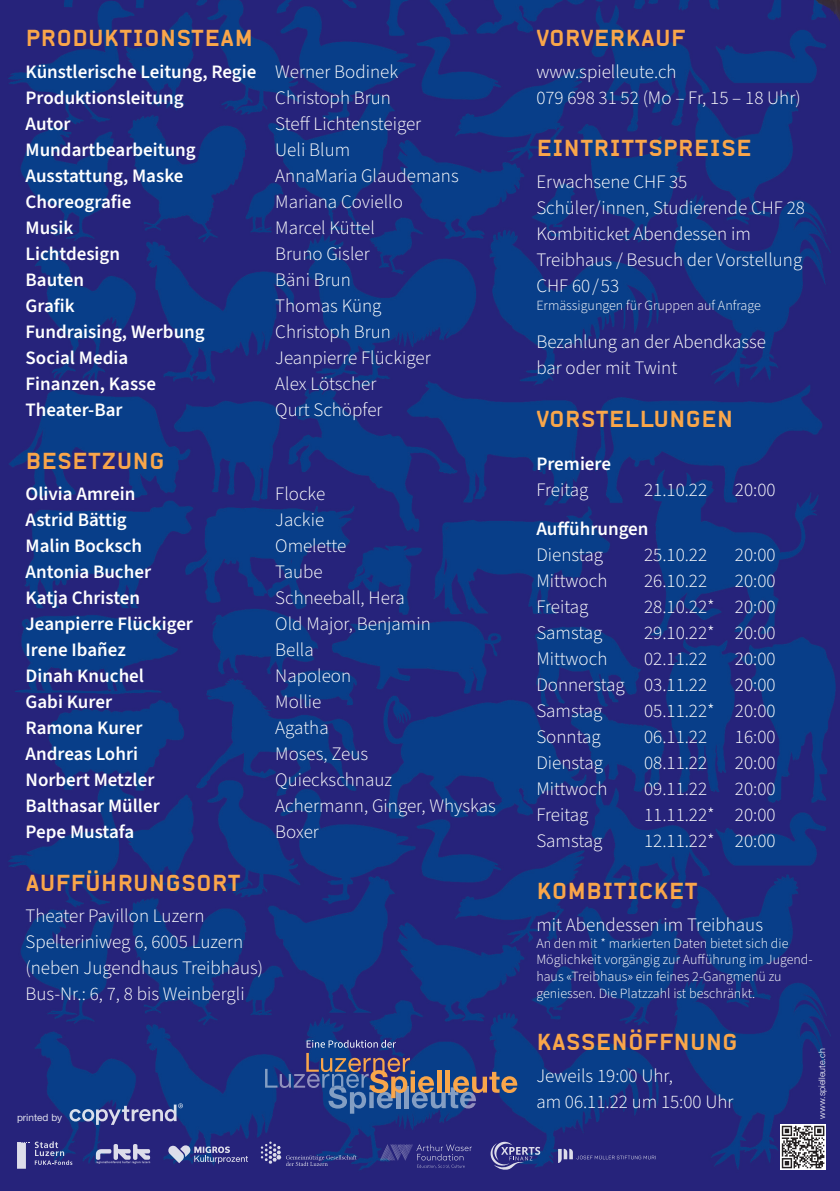
<style>
.page{position:relative;width:840px;height:1191px;background:#fff}
.page>*{position:absolute;margin:0;border:0;box-sizing:border-box;transform-origin:0 0}
.t1{font:22px "Alpha Headline";color:#f9a64a}
.t2{font:300 19px/26px "Source Sans 3";color:#fff}
.t3{font:600 19px/26px "Source Sans 3";color:#fff}
.t4{font:300 14px/16.8px "Source Sans 3";color:#fff}
.t5{font:10px "Helvetica Neue 55";color:#fff}
.t6{font:300 9px "Helvetica Neue 45";letter-spacing:-.005em;color:#fff}
.s1{font-weight:300}
</style>
<div class="page">
<img style="left:0;top:0;width:839px;height:1191px">
<svg style="left:17px;top:1141px;width:55px;height:27px"></svg>
<svg style="left:96px;top:1144px;width:54px;height:19px"></svg>
<svg style="left:260px;top:1141px;width:96px;height:25px;background:#363a88"></svg>
<svg style="left:380px;top:1144px;width:91px;height:24px;background:#393787"></svg>
<svg style="left:168px;top:1144px;width:80px;height:19px;background:#5a619f"></svg>
<svg style="left:490px;top:1141px;width:50px;height:30px"></svg>
<svg style="left:557px;top:1148px;width:99px;height:15px"></svg>
<svg style="left:69px;top:1103px;width:114px;height:21px;background:#525f9e"></svg>
<svg style="left:265px;top:1053px;width:252px;height:60px;background:#415083"></svg>
<svg style="left:306px;top:1039px;width:90px;height:8px"></svg>
<svg style="left:780px;top:1124px;width:45px;height:45px"></svg>
<svg style="left:781px;top:1125px;width:42px;height:43px"></svg>
<svg style="left:838px;top:1182px;width:2px;height:9px"></svg>
<p class="t1" style="left:26px;top:24px;width:229px">PRODUKTIONSTEAM</p>
<p class="t3" style="left:26px;top:59px;width:374px">Künstlerische Leitung, Regie <span class="s1">Werner Bodinek<br></span>Produktionsleitung</p>
<p class="t2" style="left:275px;top:85px;width:117px">Christoph Brun</p>
<p class="t3" style="left:26px;top:111px;width:47px">Autor</p>
<p class="t2" style="left:275px;top:111px;width:147px">Steff Lichtensteiger</p>
<p class="t3" style="left:26px;top:137px;width:172px">Mundartbearbeitung</p>
<p class="t2" style="left:275px;top:137px;width:76px">Ueli Blum</p>
<p class="t3" style="left:26px;top:163px;width:159px">Ausstattung, Maske</p>
<p class="t2" style="left:275px;top:163px;width:185px">AnnaMaria Glaudemans</p>
<p class="t3" style="left:26px;top:189px;width:107px">Choreografie</p>
<p class="t2" style="left:275px;top:189px;width:129px">Mariana Coviello</p>
<p class="t3" style="left:26px;top:215px;width:49px">Musik</p>
<p class="t2" style="left:275px;top:215px;width:101px">Marcel Küttel</p>
<p class="t3" style="left:26px;top:241px;width:96px">Lichtdesign</p>
<p class="t2" style="left:275px;top:241px;width:96px">Bruno Gisler</p>
<p class="t3" style="left:26px;top:267px;width:60px">Bauten</p>
<p class="t2" style="left:275px;top:267px;width:77px">Bäni Brun</p>
<p class="t3" style="left:26px;top:293px;width:51px">Grafik</p>
<p class="t2" style="left:275px;top:293px;width:108px">Thomas Küng</p>
<p class="t3" style="left:26px;top:319px;width:181px">Fundraising, Werbung</p>
<p class="t2" style="left:275px;top:319px;width:117px">Christoph Brun</p>
<p class="t3" style="left:26px;top:345px;width:104px">Social Media</p>
<p class="t2" style="left:275px;top:345px;width:157px">Jeanpierre Flückiger</p>
<p class="t3" style="left:26px;top:371px;width:132px">Finanzen, Kasse</p>
<p class="t2" style="left:275px;top:371px;width:103px">Alex Lötscher</p>
<p class="t3" style="left:26px;top:397px;width:99px">Theater-Bar</p>
<p class="t2" style="left:275px;top:397px;width:109px">Qurt Schöpfer</p>
<p class="t1" style="left:26px;top:446px;width:141px">BESETZUNG</p>
<p class="t3" style="left:26px;top:481px;width:111px">Olivia Amrein</p>
<p class="t2" style="left:275px;top:481px;width:52px">Flocke</p>
<p class="t3" style="left:26px;top:507px;width:103px">Astrid Bättig</p>
<p class="t2" style="left:275px;top:507px;width:50px">Jackie</p>
<p class="t3" style="left:26px;top:533px;width:118px">Malin Bocksch</p>
<p class="t2" style="left:275px;top:533px;width:72px">Omelette</p>
<p class="t3" style="left:26px;top:559px;width:127px">Antonia Bucher</p>
<p class="t2" style="left:275px;top:559px;width:49px">Taube</p>
<p class="t3" style="left:26px;top:585px;width:116px">Katja Christen</p>
<p class="t2" style="left:275px;top:585px;width:131px">Schneeball, Hera</p>
<p class="t3" style="left:26px;top:611px;width:169px">Jeanpierre Flückiger</p>
<p class="t2" style="left:275px;top:611px;width:157px">Old Major, Benjamin</p>
<p class="t3" style="left:26px;top:637px;width:102px">Irene Ibañez</p>
<p class="t2" style="left:275px;top:637px;width:40px">Bella</p>
<p class="t3" style="left:26px;top:663px;width:120px">Dinah Knuchel</p>
<p class="t2" style="left:275px;top:663px;width:77px">Napoleon</p>
<p class="t3" style="left:26px;top:689px;width:88px">Gabi Kurer</p>
<p class="t2" style="left:275px;top:689px;width:48px">Mollie</p>
<p class="t3" style="left:26px;top:715px;width:118px">Ramona Kurer</p>
<p class="t2" style="left:275px;top:715px;width:55px">Agatha</p>
<p class="t3" style="left:26px;top:741px;width:114px">Andreas Lohri</p>
<p class="t2" style="left:275px;top:741px;width:94px">Moses, Zeus</p>
<p class="t3" style="left:26px;top:767px;width:130px">Norbert Metzler</p>
<p class="t2" style="left:275px;top:767px;width:118px">Quieckschnauz</p>
<p class="t3" style="left:26px;top:793px;width:136px">Balthasar Müller</p>
<p class="t2" style="left:275px;top:793px;width:222px">Achermann, Ginger, Whyskas</p>
<p class="t3" style="left:26px;top:819px;width:110px">Pepe Mustafa</p>
<p class="t2" style="left:275px;top:819px;width:45px">Boxer</p>
<p class="t1" style="left:26px;top:868px;width:217px">AUFFÜHRUNGSORT</p>
<p class="t2" style="left:26px;top:903px;width:239px">Theater Pavillon Luzern<br>Spelteriniweg 6, 6005 Luzern (neben Jugendhaus Treibhaus)<br>Bus-Nr.: 6, 7, 8 bis Weinbergli</p>
<p class="t5" style="left:17px;top:1111px;width:47px">printed by</p>
<p class="t1" style="left:536px;top:24px;width:151px">VORVERKAUF</p>
<p class="t2" style="left:536px;top:59px;width:266px">www.spielleute.ch<br>079 698 31 52 (Mo – Fr, 15 – 18 Uhr)</p>
<p class="t1" style="left:536px;top:134px;width:217px">EINTRITTSPREISE</p>
<p class="t2" style="left:536px;top:169px;width:270px">Erwachsene CHF 35<br>Schüler/innen, Studierende CHF 28<br>Kombiticket Abendessen im<br>Treibhaus / Besuch der Vorstellung<br>CHF 60 / 53</p>
<p class="t4" style="left:536px;top:298px;width:226px">Ermässigungen für Gruppen auf Anfrage</p>
<p class="t2" style="left:536px;top:330px;width:231px">Bezahlung an der Abendkasse bar oder mit Twint</p>
<p class="t1" style="left:536px;top:404px;width:198px">VORSTELLUNGEN</p>
<p class="t3" style="left:536px;top:452px;width:76px">Premiere</p>
<p class="t2" style="left:536px;top:478px;width:54px">Freitag</p>
<p class="t2" style="left:643px;top:478px;width:64px">21.10.22</p>
<p class="t2" style="left:734px;top:478px;width:42px">20:00</p>
<p class="t3" style="left:536px;top:516px;width:114px">Aufführungen</p>
<p class="t2" style="left:536px;top:542px;width:68px">Dienstag</p>
<p class="t2" style="left:643px;top:542px;width:64px">25.10.22</p>
<p class="t2" style="left:734px;top:542px;width:42px">20:00</p>
<p class="t2" style="left:536px;top:568px;width:72px">Mittwoch</p>
<p class="t2" style="left:643px;top:568px;width:64px">26.10.22</p>
<p class="t2" style="left:734px;top:568px;width:42px">20:00</p>
<p class="t2" style="left:536px;top:594px;width:54px">Freitag</p>
<p class="t2" style="left:643px;top:594px;width:133px">28.10.22* 20:00</p>
<p class="t2" style="left:536px;top:620px;width:68px">Samstag</p>
<p class="t2" style="left:643px;top:620px;width:133px">29.10.22* 20:00</p>
<p class="t2" style="left:536px;top:646px;width:72px">Mittwoch</p>
<p class="t2" style="left:643px;top:646px;width:64px">02.11.22</p>
<p class="t2" style="left:734px;top:646px;width:42px">20:00</p>
<p class="t2" style="left:536px;top:672px;width:172px">Donnerstag 03.11.22</p>
<p class="t2" style="left:734px;top:672px;width:42px">20:00</p>
<p class="t2" style="left:536px;top:698px;width:68px">Samstag</p>
<p class="t2" style="left:643px;top:698px;width:133px">05.11.22* 20:00</p>
<p class="t2" style="left:536px;top:724px;width:66px">Sonntag</p>
<p class="t2" style="left:643px;top:724px;width:64px">06.11.22</p>
<p class="t2" style="left:734px;top:724px;width:42px">16:00</p>
<p class="t2" style="left:536px;top:750px;width:68px">Dienstag</p>
<p class="t2" style="left:643px;top:750px;width:64px">08.11.22</p>
<p class="t2" style="left:734px;top:750px;width:42px">20:00</p>
<p class="t2" style="left:536px;top:776px;width:72px">Mittwoch</p>
<p class="t2" style="left:643px;top:776px;width:64px">09.11.22</p>
<p class="t2" style="left:734px;top:776px;width:42px">20:00</p>
<p class="t2" style="left:536px;top:802px;width:54px">Freitag</p>
<p class="t2" style="left:643px;top:802px;width:133px">11.11.22* 20:00</p>
<p class="t2" style="left:536px;top:828px;width:68px">Samstag</p>
<p class="t2" style="left:643px;top:828px;width:133px">12.11.22* 20:00</p>
<p class="t1" style="left:536px;top:876px;width:163px">KOMBITICKET</p>
<p class="t2" style="left:536px;top:912px;width:228px">mit Abendessen im Treibhaus</p>
<p class="t4" style="left:536px;top:935px;width:278px">An den mit * markierten Daten bietet sich die Möglichkeit vorgängig zur Aufführung im Jugend&shy;haus «Treibhaus» ein feines 2-Gangmenü zu geniessen. Die Platzzahl ist beschränkt.</p>
<p class="t1" style="left:536px;top:1028px;width:203px">KASSENÖFFNUNG</p>
<p class="t2" style="left:536px;top:1063px;width:199px">Jeweils 19:00 Uhr,<br>am 06.11.22 um 15:00 Uhr</p>
<p class="t6" style="left:816px;top:1118px;width:72px;rotate:-90deg">www.spielleute.ch</p>
</div>
